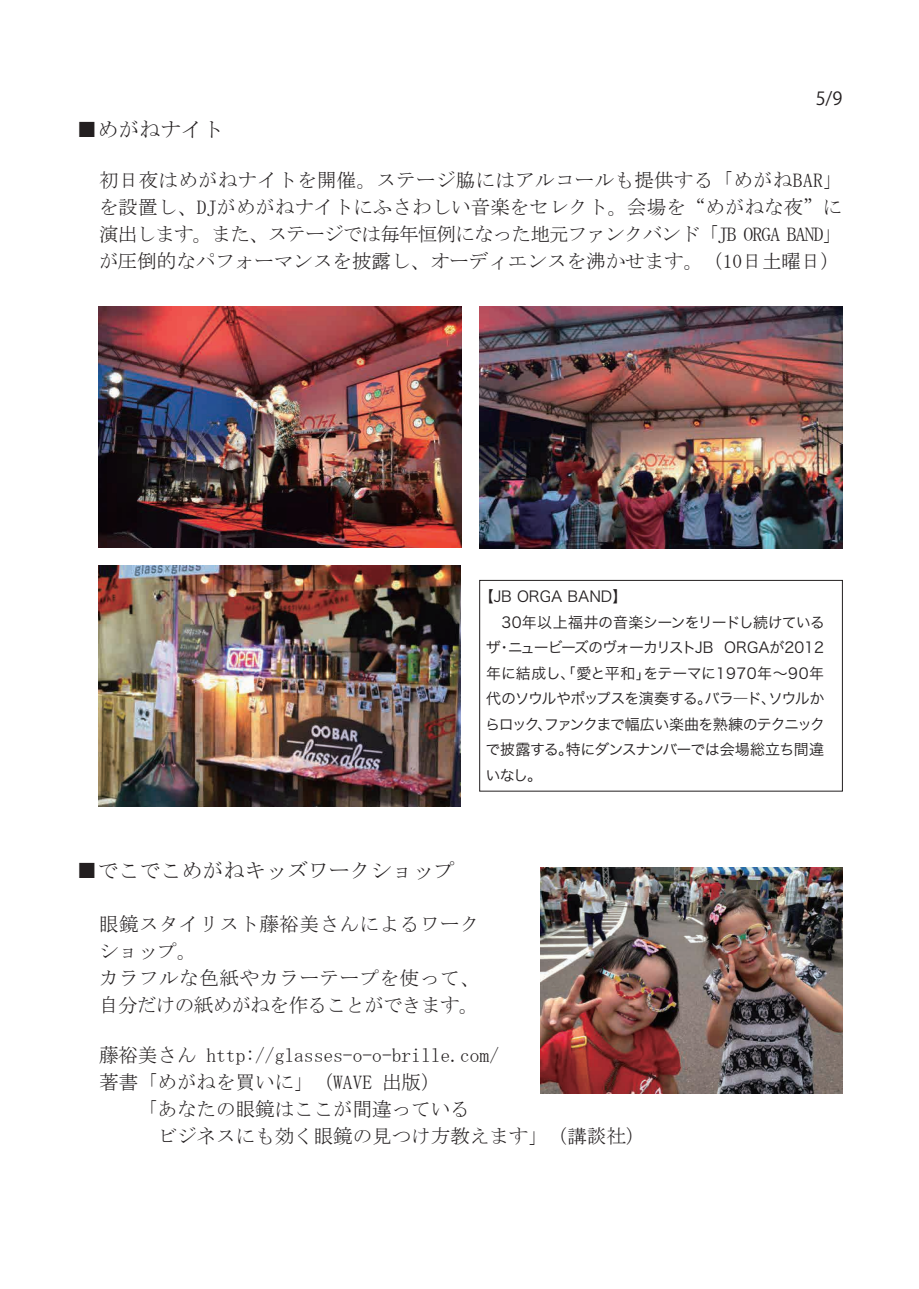
<style>
.page{position:relative;width:919px;height:1289px;background:#fff}
.page>*{position:absolute;margin:0;border:0;box-sizing:border-box;transform-origin:0 0}
.t1{font:21px "MS Mincho";color:#231f20}
.t2{font:19.5px/27px "MS Mincho";color:#231f20;text-align:justify}
.t3{font:19.5px/27px "MS Mincho";letter-spacing:.03em;color:#231f20}
.t4{font:18px "Koz Go Pr 6 N";color:#231f20}
.t5{font:15px/25.5px "Hira Kaku Std N W3";letter-spacing:-.045em;color:#231f20}
.s1{color:#fff}
</style>
<div class="page">
<img style="left:479px;top:306px;width:363px;height:242px">
<img style="left:540px;top:867px;width:302px;height:226px">
<img style="left:98px;top:565px;width:362px;height:241px">
<img style="left:98px;top:306px;width:363px;height:242px">
<div style="left:479px;top:580px;width:363px;height:211px;border:1px solid #231f20"></div>
<p class="t1" style="left:77px;top:119px;width:149px">■めがねナイト</p>
<p class="t4" style="left:815px;top:88px;width:28px">5/9</p>
<p class="t2" style="left:99px;top:166px;width:745px">初日夜はめがねナイトを開催。ステージ脇にはアルコールも提供する「めがねBAR」を設置し、DJがめがねナイトにふさわしい音楽をセレクト。会場を“めがねな夜”に演出します。また、ステージでは毎年恒例になった地元ファンクバンド「JB ORGA BAND」が圧倒的なパフォーマンスを披露し、オーディエンスを沸かせます。（10日土曜日）</p>
<p class="t5" style="left:485px;top:583px;width:341px;text-indent:-6px">【JB ORGA BAND】<br>　30年以上福井の音楽シーンをリードし続けているザ・ニュービーズのヴォーカリストJB<span class="s1">ｔ</span>ORGAが2012年に結成し、「愛と平和」をテーマに1970年～90年代のソウルやポップスを演奏する。バラ―ド、ソウルからロック、ファンクまで幅広い楽曲を熟練のテクニックで披露する。特にダンスナンバーでは会場総立ち間違いなし。</p>
<p class="t1" style="left:77px;top:860px;width:380px">■でこでこめがねキッズワークショップ</p>
<p class="t3" style="left:99px;top:910px;width:382px">眼鏡スタイリスト藤裕美さんによるワークショップ。<br>カラフルな色紙やカラーテープを使って、自分だけの紙めがねを作ることができます。</p>
<p class="t2" style="left:99px;top:1041px;width:547px;text-align:left">藤裕美さん http://glasses-o-o-brille.com/<br>著書「めがねを買いに」（WAVE 出版）<br>　　「あなたの眼鏡はここが間違っている<br>　　　ビジネスにも効く眼鏡の見つけ方教えます」（講談社）</p>
</div>
